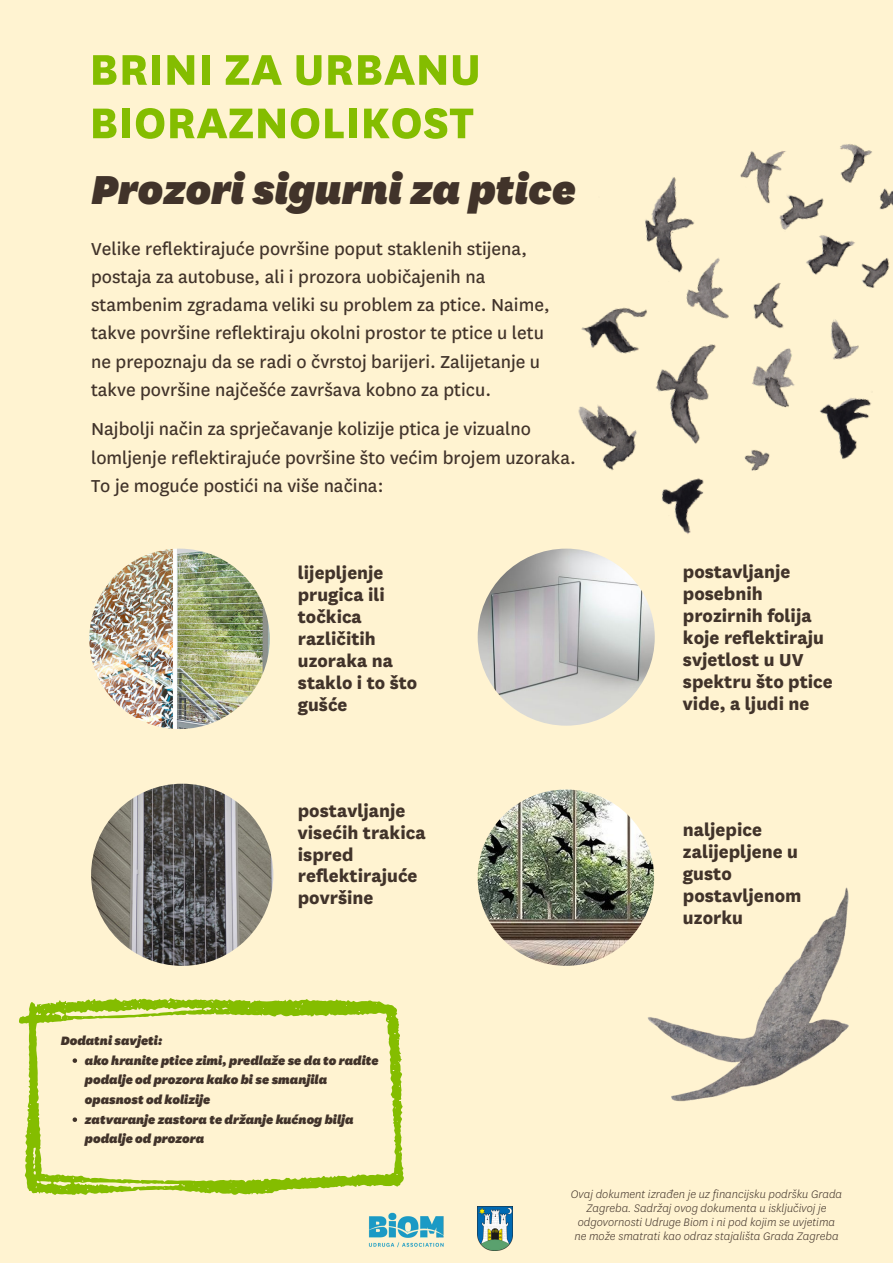
<style>
.page{position:relative;width:893px;height:1263px;background:#fff3d1}
.page>*{position:absolute;margin:0;border:0;box-sizing:border-box;transform-origin:0 0}
.t1{font:800 50.25px/53.4px "National";color:#84bd00}
.t2{font:italic 900 47.33px "National";color:#41332a}
.t3{font:20.25px/28.1px "National";color:#41332a}
.t4{font:800 20.25px/21.9px "National";color:#41332a}
.t5{font:800 20.17px/21.9px "National";color:#41332a}
.t6{font:italic 900 14.25px/19.6px "National";color:#41332a}
.t7{font:italic 300 12.75px/14.1px "National";color:#41332a;text-align:center}
</style>
<div class="page">
<img style="left:523px;top:144px;width:370px;height:417px">
<img style="left:641px;top:887px;width:208px;height:215px">
<svg style="left:19px;top:998px;width:385px;height:197px"></svg>
<svg style="left:73px;top:1058px;width:4px;height:5px"></svg>
<svg style="left:73px;top:1117px;width:4px;height:5px"></svg>
<img style="left:368px;top:1212px;width:76px;height:36px">
<img style="left:478px;top:1207px;width:34px;height:43px">
<img style="left:89px;top:549px;width:181px;height:180px;border-radius:50%">
<img style="left:478px;top:789px;width:176px;height:177px;border-radius:50%">
<img style="left:478px;top:549px;width:177px;height:177px;border-radius:50%">
<img style="left:91px;top:784px;width:182px;height:182px;border-radius:50%">
<h4 class="t1" style="left:89px;top:43px;width:393px">BRINI ZA URBANU<br>BIORAZNOLIKOST</h4>
<p class="t2" style="left:91px;top:161px;width:486px">Prozori sigurni za ptice</p>
<p class="t3" style="left:91px;top:235px;width:460px">Velike reflektirajuće površine poput staklenih stijena, postaja za autobuse, ali i prozora uobičajenih na stambenim zgradama veliki su problem za ptice. Naime, takve površine reflektiraju okolni prostor te ptice u letu ne prepoznaju da se radi o čvrstoj barijeri. Zalijetanje u takve površine najčešće završava kobno za pticu.</p>
<p class="t3" style="left:91px;top:415px;width:486px">Najbolji način za sprječavanje kolizije ptica je vizualno lomljenje reflektirajuće površine što većim brojem uzoraka.<br>To je moguće postići na više načina:</p>
<p class="t5" style="left:298px;top:562px;width:121px">lijepljenje prugica ili točkica različitih uzoraka na staklo i to što gušće</p>
<h3 class="t4" style="left:298px;top:800px;width:129px">postavljanje visećih trakica ispred reflektirajuće površine</h3>
<h2 class="t6" style="left:61px;top:1031px;width:103px">Dodatni savjeti:</h2>
<h3 class="t6" style="left:85px;top:1050px;width:295px">ako hranite ptice zimi, predlaže se da to radite podalje od prozora kako bi se smanjila opasnost od kolizije</h3>
<h3 class="t6" style="left:85px;top:1109px;width:270px">zatvaranje zastora te držanje kućnog bilja podalje od prozora</h3>
<p class="t4" style="left:683px;top:561px;width:151px">postavljanje posebnih prozirnih folija koje reflektiraju svjetlost u UV spektru što ptice vide, a ljudi ne</p>
<h3 class="t4" style="left:683px;top:819px;width:120px">naljepice zalijepljene u gusto postavljenom uzorku</h3>
<p class="t7" style="left:571px;top:1187px;width:273px">Ovaj dokument izrađen je uz financijsku podršku Grada Zagreba. Sadržaj ovog dokumenta u isključivoj je odgovornosti Udruge Biom i ni pod kojim se uvjetima ne može smatrati kao odraz stajališta Grada Zagreba</p>
</div>
